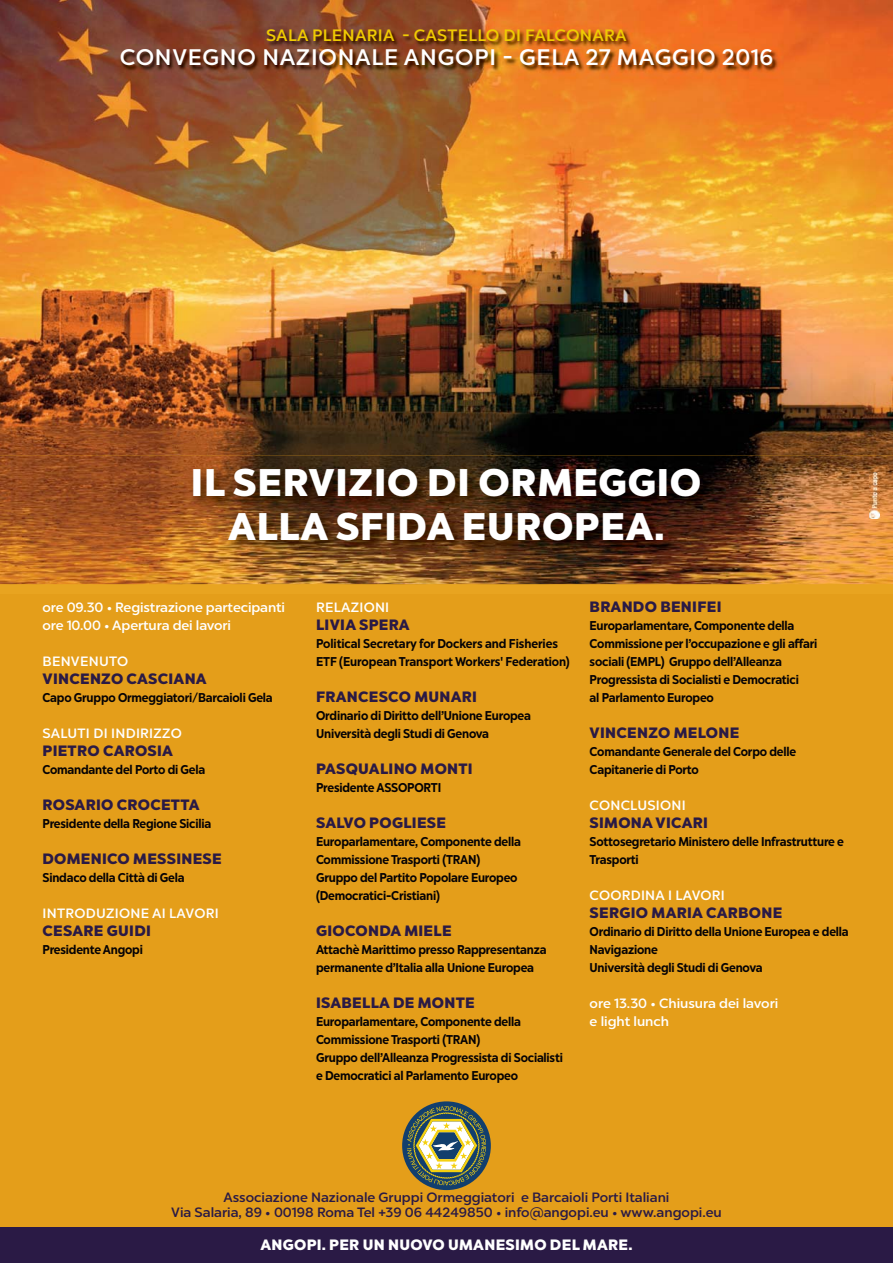
<style>
.page{position:relative;width:893px;height:1263px;background:#e49e1a}
.page>*{position:absolute;margin:0;border:0;box-sizing:border-box;transform-origin:0 0}
.t1{font:900 38.4px/43.7px "Chronica Pro";letter-spacing:.02em;color:#fff;text-align:center}
.t2{font:500 22.5px "Chronica Pro";letter-spacing:.035em;color:#fff}
.t3{font:500 16.5px "Chronica Pro";letter-spacing:.02em;color:#efcb02}
.t4{font:900 15px "Chronica Pro";letter-spacing:.02em;color:#2a1a45}
.t5{font:900 15px "Chronica Pro";letter-spacing:.02em;color:#fff}
.t6{font:500 13.5px/14.2px "Chronica Pro";color:#2a1a45;text-align:center}
.t7{font:500 13.5px/18px "Chronica Pro";color:#fff}
.t8{font:500 13.5px "Chronica Pro";letter-spacing:.02em;color:#fff}
.t9{font:700 12.75px/18px "Chronica Pro";letter-spacing:-.015em;color:#050205;scale:.9 1}
</style>
<div class="page">
<div style="left:0;top:1227px;width:893px;height:36px;background:#2a1a45"></div>
<img style="left:0;top:0;width:893px;height:585px">
<div style="left:402px;top:1101px;width:89px;height:89px;background:#123f6d;border-radius:50%"></div>
<svg style="left:407px;top:1106px;width:79px;height:79px"></svg>
<img style="left:0;top:21px;width:893px;height:422px">
<img style="left:870px;top:472px;width:9px;height:47px">
<p class="t3" style="left:266px;top:29px;width:362px">SALA PLENARIA - CASTELLO DI FALCONARA</p>
<h2 class="t2" style="left:120px;top:49px;width:655px">CONVEGNO NAZIONALE ANGOPI - GELA 27 MAGGIO 2016</h2>
<h1 class="t1" style="left:191px;top:461px;width:512px">IL SERVIZIO DI ORMEGGIO<br>ALLA SFIDA EUROPEA.</h1>
<p class="t7" style="left:43px;top:600px;width:244px">ore 09.30 • Registrazione partecipanti ore 10.00 • Apertura dei lavori</p>
<p class="t8" style="left:43px;top:656px;width:87px">BENVENUTO</p>
<p class="t4" style="left:43px;top:670px;width:166px">VINCENZO CASCIANA</p>
<p class="t9" style="left:43px;top:690px;width:257px">Capo Gruppo Ormeggiatori/Barcaioli Gela</p>
<p class="t8" style="left:43px;top:728px;width:141px">SALUTI DI INDIRIZZO</p>
<p class="t4" style="left:43px;top:742px;width:132px">PIETRO CAROSIA</p>
<p class="t9" style="left:43px;top:762px;width:182px">Comandante del Porto di Gela</p>
<p class="t4" style="left:43px;top:796px;width:158px">ROSARIO CROCETTA</p>
<p class="t9" style="left:43px;top:816px;width:189px">Presidente della Regione Sicilia</p>
<p class="t4" style="left:43px;top:850px;width:181px">DOMENICO MESSINESE</p>
<p class="t9" style="left:43px;top:870px;width:159px">Sindaco della Città di Gela</p>
<p class="t8" style="left:43px;top:908px;width:178px">INTRODUZIONE AI LAVORI</p>
<p class="t4" style="left:43px;top:922px;width:110px">CESARE GUIDI</p>
<p class="t9" style="left:43px;top:942px;width:113px">Presidente Angopi</p>
<p class="t8" style="left:316px;top:602px;width:75px">RELAZIONI</p>
<p class="t4" style="left:316px;top:616px;width:95px">LIVIA SPERA</p>
<p class="t9" style="left:316px;top:636px;width:283px">Political Secretary for Dockers and Fisheries<br>ETF (European Transport Workers' Federation)</p>
<p class="t4" style="left:316px;top:688px;width:163px">FRANCESCO MUNARI</p>
<p class="t9" style="left:316px;top:708px;width:240px">Ordinario di Diritto dell’Unione Europea<br>Università degli Studi di Genova</p>
<p class="t4" style="left:316px;top:760px;width:158px">PASQUALINO MONTI</p>
<p class="t9" style="left:316px;top:780px;width:141px">Presidente ASSOPORTI</p>
<p class="t4" style="left:316px;top:814px;width:131px">SALVO POGLIESE</p>
<p class="t9" style="left:316px;top:834px;width:229px">Europarlamentare, Componente della Commissione Trasporti (TRAN)<br>Gruppo del Partito Popolare Europeo (Democratici-Cristiani)</p>
<p class="t4" style="left:316px;top:922px;width:137px">GIOCONDA MIELE</p>
<p class="t9" style="left:316px;top:942px;width:258px">Attachè Marittimo presso Rappresentanza permanente d’Italia alla Unione Europea</p>
<p class="t4" style="left:316px;top:994px;width:160px">ISABELLA DE MONTE</p>
<p class="t9" style="left:316px;top:1014px;width:276px">Europarlamentare, Componente della Commissione Trasporti (TRAN)<br>Gruppo dell’Alleanza Progressista di Socialisti e Democratici al Parlamento Europeo</p>
<p class="t4" style="left:590px;top:598px;width:133px">BRANDO BENIFEI</p>
<p class="t9" style="left:590px;top:618px;width:254px">Europarlamentare, Componente della Commissione per l’occupazione e gli affari sociali (EMPL) Gruppo dell’Alleanza Progressista di Socialisti e Democratici<br>al Parlamento Europeo</p>
<p class="t4" style="left:590px;top:724px;width:151px">VINCENZO MELONE</p>
<p class="t9" style="left:590px;top:744px;width:231px">Comandante Generale del Corpo delle<br>Capitanerie di Porto</p>
<p class="t8" style="left:590px;top:800px;width:98px">CONCLUSIONI</p>
<p class="t4" style="left:590px;top:814px;width:120px">SIMONA VICARI</p>
<p class="t9" style="left:590px;top:834px;width:284px">Sottosegretario Ministero delle Infrastrutture e<br>Trasporti</p>
<p class="t8" style="left:590px;top:890px;width:137px">COORDINA I LAVORI</p>
<p class="t4" style="left:590px;top:904px;width:194px">SERGIO MARIA CARBONE</p>
<p class="t9" style="left:590px;top:924px;width:289px">Ordinario di Diritto della Unione Europea e della<br>Navigazione<br>Università degli Studi di Genova</p>
<p class="t7" style="left:590px;top:996px;width:190px">ore 13.30 • Chiusura dei lavori e light lunch</p>
<p class="t6" style="left:171px;top:1192px;width:552px">Associazione Nazionale Gruppi Ormeggiatori e Barcaioli Porti Italiani<br>Via Salaria, 89 • 00198 Roma Tel +39 06 44249850 • info@angopi.eu • www.angopi.eu</p>
<p class="t5" style="left:260px;top:1236px;width:374px">ANGOPI. PER UN NUOVO UMANESIMO DEL MARE.</p>
</div>
